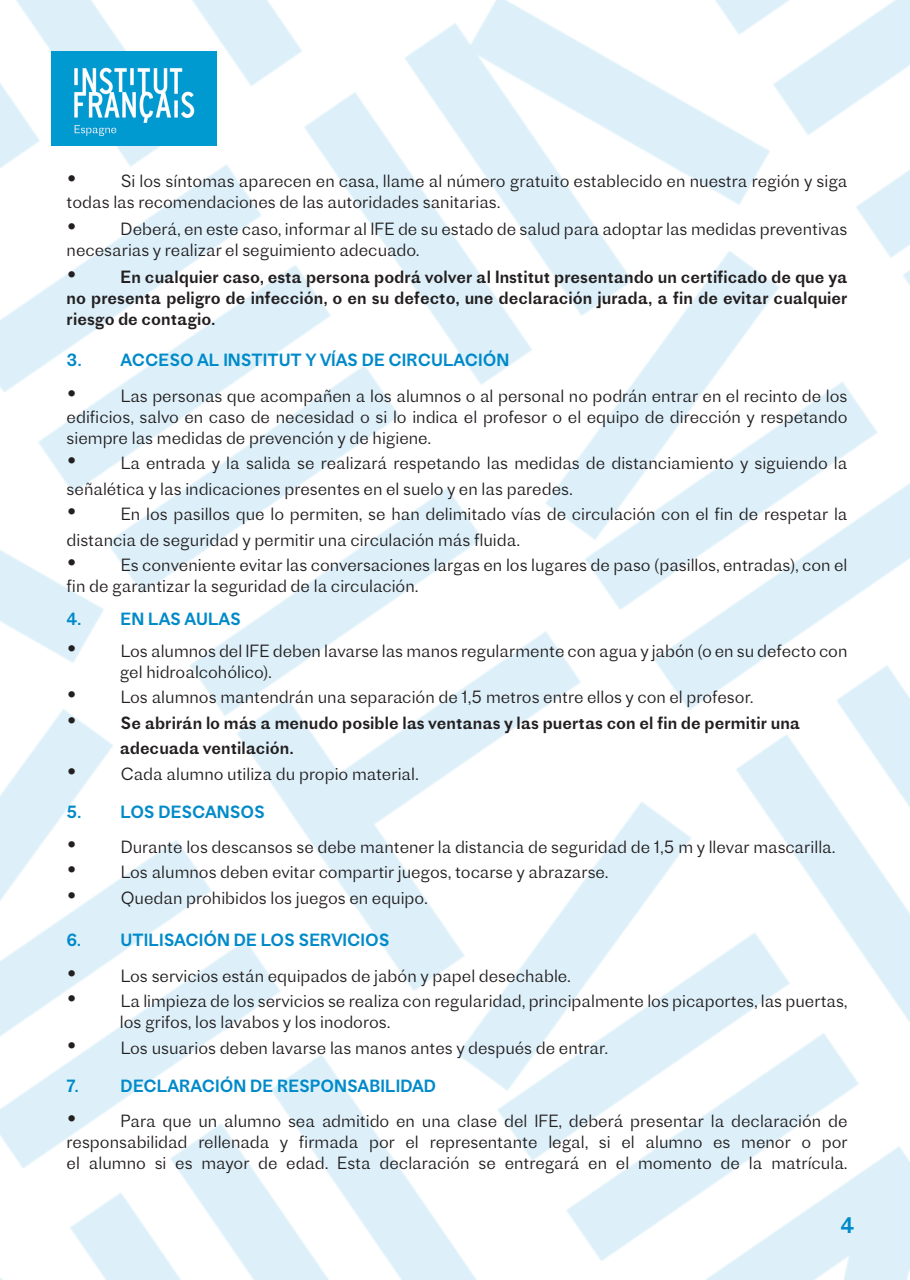
<style>
.page{position:relative;width:910px;height:1280px;background:#fff}
.page>*{position:absolute;margin:0;border:0;box-sizing:border-box;transform-origin:0 0}
.t1{font:21px "Proto Grotesk";color:#008ac9}
.corps_de_texte{font:300 16.5px/21px "Proto Grotesk";color:#231f20}
.corps_de_texte-2{font:16.5px/21px "Proto Grotesk";color:#231f20;text-align:justify}
.t2{font:16.5px "Proto Grotesk";color:#008ac9}
.s1{font-size:27px}
.s2{font-weight:300;font-size:27px}
</style>
<div class="page">
<img style="left:0;top:0;width:910px;height:1280px">
<img style="left:51px;top:51px;width:165px;height:95px">
<p class="corps_de_texte" style="left:67px;top:170px;width:782px"><span class="s1">•</span> Si los síntomas aparecen en casa, llame al número gratuito establecido en nuestra región y siga todas las recomendaciones de las autoridades sanitarias.</p>
<p class="corps_de_texte" style="left:67px;top:218px;width:782px"><span class="s1">•</span> Deberá, en este caso, informar al IFE de su estado de salud para adoptar las medidas preventivas necesarias y realizar el seguimiento adecuado.</p>
<p class="corps_de_texte-2" style="left:67px;top:266px;width:783px"><span class="s2">•</span> En cualquier caso, esta persona podrá volver al Institut presentando un certificado de que ya no presenta peligro de infección, o en su defecto, une declaración jurada, a fin de evitar cualquier riesgo de contagio.</p>
<p class="t2" style="left:67px;top:349px;width:444px">3. ACCESO AL INSTITUT Y VÍAS DE CIRCULACIÓN</p>
<p class="corps_de_texte" style="left:67px;top:385px;width:782px"><span class="s1">•</span> Las personas que acompañen a los alumnos o al personal no podrán entrar en el recinto de los edificios, salvo en caso de necesidad o si lo indica el profesor o el equipo de dirección y respetando</p>
<p class="corps_de_texte" style="left:67px;top:427px;width:366px">siempre las medidas de prevención y de higiene.</p>
<p class="corps_de_texte" style="left:67px;top:452px;width:782px"><span class="s1">•</span> La entrada y la salida se realizará respetando las medidas de distanciamiento y siguiendo la</p>
<p class="corps_de_texte" style="left:67px;top:478px;width:508px">señalética y las indicaciones presentes en el suelo y en las paredes.</p>
<p class="corps_de_texte" style="left:67px;top:503px;width:782px"><span class="s1">•</span> En los pasillos que lo permiten, se han delimitado vías de circulación con el fin de respetar la</p>
<p class="corps_de_texte" style="left:67px;top:529px;width:455px">distancia de seguridad y permitir una circulación más fluida.</p>
<p class="corps_de_texte" style="left:67px;top:554px;width:782px"><span class="s1">•</span> Es conveniente evitar las conversaciones largas en los lugares de paso (pasillos, entradas), con el fin de garantizar la seguridad de la circulación.</p>
<p class="t2" style="left:67px;top:607px;width:176px">4. EN LAS AULAS</p>
<p class="corps_de_texte" style="left:67px;top:640px;width:782px"><span class="s1">•</span> Los alumnos del IFE deben lavarse las manos regularmente con agua y jabón (o en su defecto con</p>
<p class="corps_de_texte" style="left:120px;top:661px;width:154px">gel hidroalcohólico).</p>
<p class="corps_de_texte" style="left:67px;top:686px;width:688px"><span class="s1">•</span> Los alumnos mantendrán una separación de 1,5 metros entre ellos y con el profesor.</p>
<p class="corps_de_texte-2" style="left:67px;top:712px;width:735px"><span class="s2">•</span> Se abrirán lo más a menudo posible las ventanas y las puertas con el fin de permitir una</p>
<p class="corps_de_texte-2" style="left:120px;top:737px;width:176px">adecuada ventilación.</p>
<p class="corps_de_texte" style="left:67px;top:763px;width:354px"><span class="s1">•</span> Cada alumno utiliza du propio material.</p>
<p class="t2" style="left:67px;top:800px;width:200px">5. LOS DESCANSOS</p>
<p class="corps_de_texte" style="left:67px;top:836px;width:771px"><span class="s1">•</span> Durante los descansos se debe mantener la distancia de seguridad de 1,5 m y llevar mascarilla.</p>
<p class="corps_de_texte" style="left:67px;top:861px;width:543px"><span class="s1">•</span> Los alumnos deben evitar compartir juegos, tocarse y abrazarse.</p>
<p class="corps_de_texte" style="left:67px;top:887px;width:363px"><span class="s1">•</span> Quedan prohibidos los juegos en equipo.</p>
<p class="t2" style="left:67px;top:928px;width:324px">6. UTILISACIÓN DE LOS SERVICIOS</p>
<p class="corps_de_texte" style="left:67px;top:964px;width:506px"><span class="s1">•</span> Los servicios están equipados de jabón y papel desechable.</p>
<p class="corps_de_texte" style="left:67px;top:990px;width:783px"><span class="s1">•</span> La limpieza de los servicios se realiza con regularidad, principalmente los picaportes, las puertas,</p>
<p class="corps_de_texte" style="left:120px;top:1011px;width:272px">los grifos, los lavabos y los inodoros.</p>
<p class="corps_de_texte" style="left:67px;top:1036px;width:543px"><span class="s1">•</span> Los usuarios deben lavarse las manos antes y después de entrar.</p>
<p class="t2" style="left:67px;top:1074px;width:14px">7.</p>
<p class="t2" style="left:121px;top:1074px;width:317px">DECLARACIÓN DE RESPONSABILIDAD</p>
<p class="corps_de_texte" style="left:67px;top:1110px;width:782px"><span class="s1">•</span> Para que un alumno sea admitido en una clase del IFE, deberá presentar la declaración de</p>
<p class="corps_de_texte" style="left:67px;top:1131px;width:783px">responsabilidad rellenada y firmada por el representante legal, si el alumno es menor o por el alumno si es mayor de edad. Esta declaración se entregará en el momento de la matrícula.</p>
<p class="t1" style="left:840px;top:1210px;width:16px">4</p>
</div>
